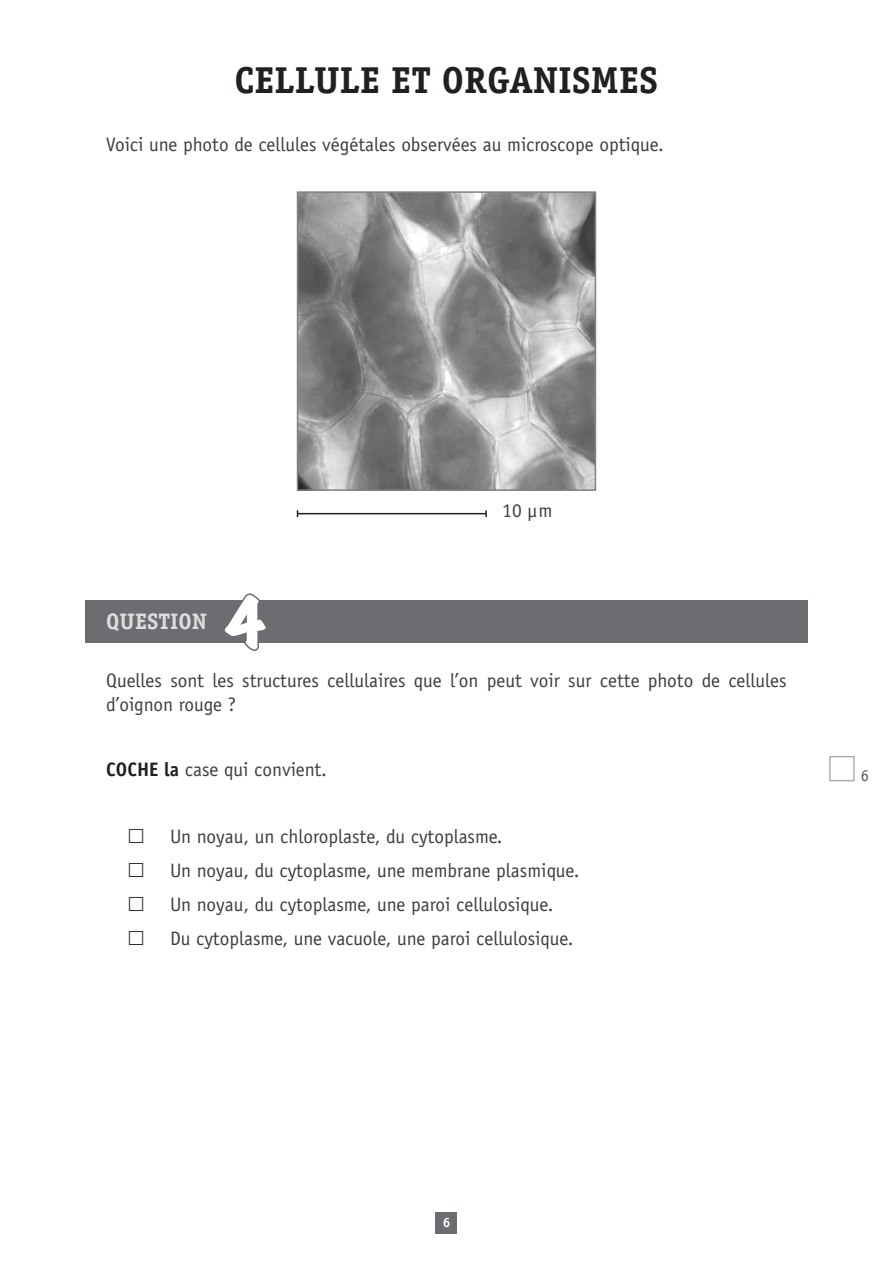
<style>
.page{position:relative;width:893px;height:1263px;background:#fff}
.page>*{position:absolute;margin:0;border:0;box-sizing:border-box;transform-origin:0 0}
.t1{font:expanded 60px "Marker Felt";color:#fff}
.t2{font:700 37.5px "Officina Serif";color:#231f20}
.t3{font:700 22.5px "Officina Serif";color:#dcdddf}
.t4{font:19.5px/34px "Officina Sans";color:#3e3e3f}
.t5{font:16.5px "Officina Serif";color:#57585a}
.t6{font:700 13.5px "Officina Serif";color:#fff}
.s1{font-weight:700;color:#231f20}
</style>
<div class="page">
<div style="left:436px;top:1212px;width:21px;height:21px;background:#6c6d70"></div>
<div style="left:85px;top:600px;width:723px;height:43px;background:#6c6d70"></div>
<svg style="left:242px;top:593px;width:18px;height:58px"></svg>
<div style="left:829px;top:756px;width:26px;height:25px;border:2px solid #adaeb2"></div>
<img style="left:300px;top:194px;width:293px;height:294px">
<div style="left:297px;top:191px;width:299px;height:300px;border:2px solid #808285"></div>
<hr style="left:298px;top:513px;width:188px;height:1px;background:#231f20">
<svg style="left:485px;top:510px;width:2px;height:7px"></svg>
<h2 class="t2" style="left:235px;top:57px;width:424px">CELLULE ET ORGANISMES</h2>
<p class="t4" style="left:106px;top:127px;width:559px">Voici une photo de cellules végétales observées au microscope optique.</p>
<p class="t3" style="left:106px;top:607px;width:102px">QUESTION</p>
<h1 class="t1" style="left:225px;top:575px;width:40px">4</h1>
<p class="t4" style="left:502px;top:494px;width:52px">10 μm</p>
<p class="t4" style="left:106px;top:668px;width:682px;line-height:24px">Quelles sont les structures cellulaires que l’on peut voir sur cette photo de cellules d’oignon rouge ?</p>
<p class="t4" style="left:106px;top:752px;width:222px"><span class="s1">COCHE la</span> case qui convient.</p>
<p class="t4" style="left:170px;top:819px;width:411px">Un noyau, un chloroplaste, du cytoplasme.<br>Un noyau, du cytoplasme, une membrane plasmique.<br>Un noyau, du cytoplasme, une paroi cellulosique.<br>Du cytoplasme, une vacuole, une paroi cellulosique.</p>
<p class="t5" style="left:861px;top:766px;width:10px">6</p>
<p class="t6" style="left:443px;top:1214px;width:9px">6</p>
</div>
